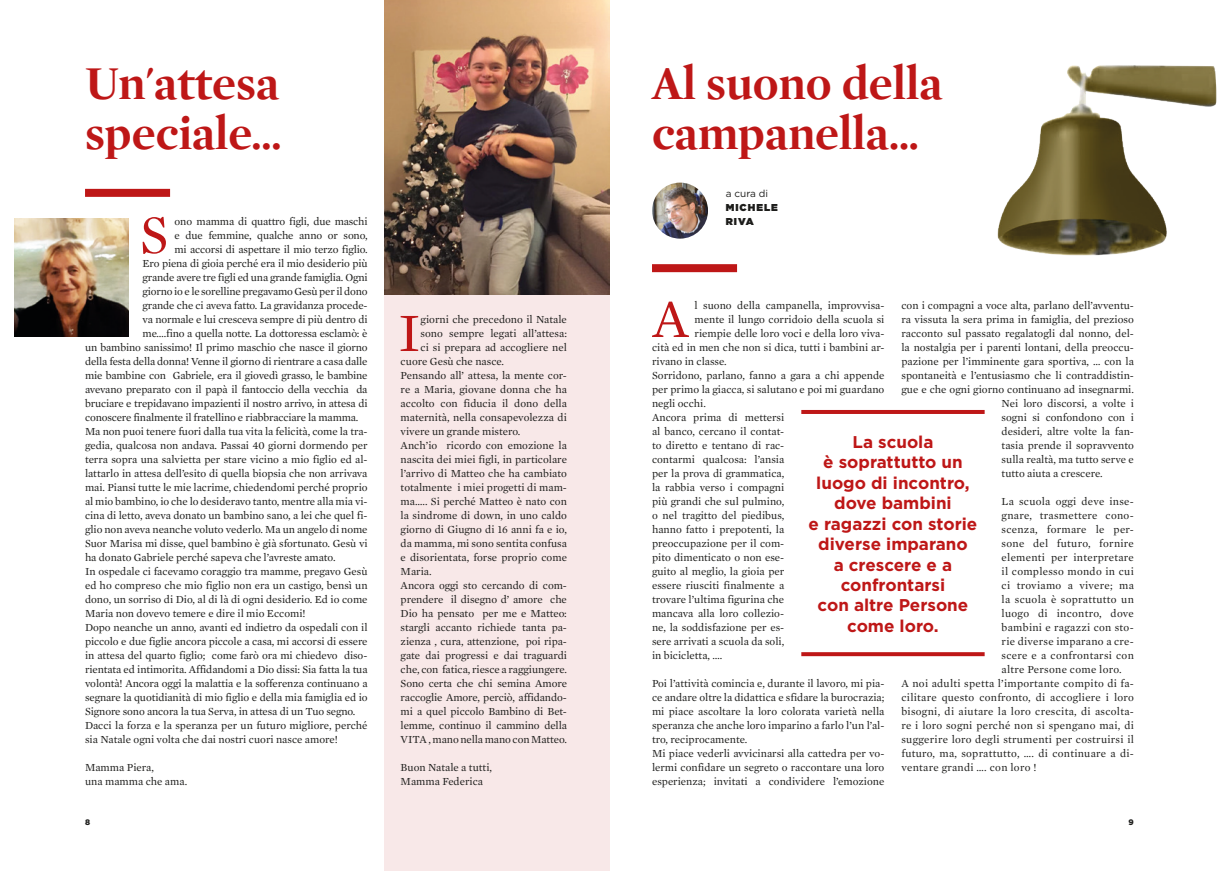
<style>
.page{position:relative;width:1219px;height:871px;background:#fff}
.page>*{position:absolute;margin:0;border:0;box-sizing:border-box;transform-origin:0 0}
.t1{font:55px "Mercury Text G1";color:#be1717}
.t2{font:700 48px/50px "Mercury Display";color:#be1717}
.t3{font:700 17px/20.4px "Gotham";color:#be1717;text-align:center}
.t4{font:11px/14px "Mercury Text G1";color:#1d1d1b;text-align:justify}
.t5{font:900 10px/14px "Gotham";letter-spacing:.1em;color:#1d1d1b}
.t6{font:10px "Gotham";color:#1d1d1b}
.t7{font:900 8px "Gotham";color:#1d1d1b}
</style>
<div class="page">
<img style="left:997px;top:65px;width:220px;height:191px">
<div style="left:384px;top:0;width:225px;height:870px;background:#f8e8e8"></div>
<div style="left:85px;top:189px;width:85px;height:8px;background:#be1717"></div>
<img style="left:384px;top:0;width:225px;height:295px">
<img style="left:14px;top:218px;width:114px;height:119px">
<div style="left:652px;top:264px;width:85px;height:8px;background:#be1717"></div>
<img style="left:652px;top:182px;width:56px;height:56px;border-radius:28px">
<hr style="left:801px;top:410px;width:184px;height:4px;background:#be1717">
<svg style="left:801px;top:652px;width:184px;height:4px"></svg>
<p class="t2" style="left:85px;top:58px;width:196px">Un'attesa</p>
<p class="t2" style="left:85px;top:108px;width:198px">speciale...</p>
<p class="t1" style="left:140px;top:202px;width:31px">S</p>
<p class="t4" style="left:174px;top:214px;width:195px">ono mamma di quattro figli, due maschi</p>
<p class="t4" style="left:174px;top:228px;width:195px">e due femmine, qualche anno or sono,</p>
<p class="t4" style="left:174px;top:242px;width:195px">mi accorsi di aspettare il mio terzo figlio.</p>
<p class="t4" style="left:143px;top:256px;width:226px">Ero piena di gioia perché era il mio desiderio più</p>
<p class="t4" style="left:143px;top:270px;width:226px">grande avere tre figli ed una grande famiglia. Ogni</p>
<p class="t4" style="left:143px;top:284px;width:226px">giorno io e le sorelline pregavamo Gesù per il dono</p>
<p class="t4" style="left:143px;top:298px;width:226px">grande che ci aveva fatto. La gravidanza procede-</p>
<p class="t4" style="left:143px;top:312px;width:226px">va normale e lui cresceva sempre di più dentro di</p>
<p class="t4" style="left:143px;top:326px;width:226px">me….fino a quella notte. La dottoressa esclamò: è</p>
<p class="t4" style="left:85px;top:340px;width:284px">un bambino sanissimo! Il primo maschio che nasce il giorno</p>
<p class="t4" style="left:85px;top:354px;width:284px">della festa della donna! Venne il giorno di rientrare a casa dalle</p>
<p class="t4" style="left:85px;top:368px;width:284px">mie bambine con Gabriele, era il giovedì grasso, le bambine</p>
<p class="t4" style="left:85px;top:382px;width:284px">avevano preparato con il papà il fantoccio della vecchia da</p>
<p class="t4" style="left:85px;top:396px;width:284px">bruciare e trepidavano impazienti il nostro arrivo, in attesa di</p>
<p class="t4" style="left:85px;top:410px;width:275px">conoscere finalmente il fratellino e riabbracciare la mamma.</p>
<p class="t4" style="left:85px;top:424px;width:284px">Ma non puoi tenere fuori dalla tua vita la felicità, come la tra&shy;gedia, qualcosa non andava. Passai 40 giorni dormendo per terra sopra una salvietta per stare vicino a mio figlio ed al&shy;lattarlo in attesa dell’esito di quella biopsia che non arrivava mai. Piansi tutte le mie lacrime, chiedendomi perché proprio al mio bambino, io che lo desideravo tanto, mentre alla mia vi&shy;cina di letto, aveva donato un bambino sano, a lei che quel fi&shy;glio non aveva neanche voluto vederlo. Ma un angelo di nome Suor Marisa mi disse, quel bambino è già sfortunato. Gesù vi ha donato Gabriele perché sapeva che l’avreste amato.</p>
<p class="t4" style="left:85px;top:564px;width:284px">In ospedale ci facevamo coraggio tra mamme, pregavo Gesù ed ho compreso che mio figlio non era un castigo, bensì un dono, un sorriso di Dio, al di là di ogni desiderio. Ed io come Maria non dovevo temere e dire il mio Eccomi!</p>
<p class="t4" style="left:85px;top:620px;width:284px">Dopo neanche un anno, avanti ed indietro da ospedali con il piccolo e due figlie ancora piccole a casa, mi accorsi di essere in attesa del quarto figlio; come farò ora mi chiedevo diso&shy;rientata ed intimorita. Affidandomi a Dio dissi: Sia fatta la tua volontà! Ancora oggi la malattia e la sofferenza continuano a segnare la quotidianità di mio figlio e della mia famiglia ed io Signore sono ancora la tua Serva, in attesa di un Tuo segno.</p>
<p class="t4" style="left:85px;top:718px;width:284px">Dacci la forza e la speranza per un futuro migliore, perché sia Natale ogni volta che dai nostri cuori nasce amore!</p>
<p class="t4" style="left:85px;top:760px;width:70px">Mamma Piera,</p>
<p class="t4" style="left:85px;top:774px;width:104px">una mamma che ama.</p>
<p class="t1" style="left:398px;top:300px;width:24px">I</p>
<p class="t4" style="left:421px;top:312px;width:148px">giorni che precedono il Natale</p>
<p class="t4" style="left:421px;top:326px;width:148px">sono sempre legati all’attesa:</p>
<p class="t4" style="left:421px;top:340px;width:148px">ci si prepara ad accogliere nel</p>
<p class="t4" style="left:401px;top:354px;width:105px">cuore Gesù che nasce.</p>
<p class="t4" style="left:401px;top:368px;width:168px">Pensando all’ attesa, la mente cor&shy;re a Maria, giovane donna che ha accolto con fiducia il dono della maternità, nella consapevolezza di vivere un grande mistero.</p>
<p class="t4" style="left:401px;top:438px;width:168px">Anch’io ricordo con emozione la nascita dei miei figli, in particolare l’arrivo di Matteo che ha cambiato totalmente i miei progetti di mam&shy;ma….. Si perché Matteo è nato con la sindrome di down, in uno caldo giorno di Giugno di 16 anni fa e io, da mamma, mi sono sentita confusa e disorientata, forse proprio come Maria.</p>
<p class="t4" style="left:401px;top:578px;width:168px">Ancora oggi sto cercando di com&shy;prendere il disegno d’ amore che Dio ha pensato per me e Matteo: stargli accanto richiede tanta pa&shy;zienza , cura, attenzione, poi ripa&shy;gate dai progressi e dai traguardi che, con fatica, riesce a raggiungere.</p>
<p class="t4" style="left:401px;top:676px;width:168px">Sono certa che chi semina Amore raccoglie Amore, perciò, affidando&shy;mi a quel piccolo Bambino di Bet&shy;lemme, continuo il cammino della VITA , mano nella mano con Matteo.</p>
<p class="t4" style="left:401px;top:760px;width:93px">Buon Natale a tutti,</p>
<p class="t4" style="left:401px;top:774px;width:84px">Mamma Federica</p>
<p class="t2" style="left:652px;top:58px;width:292px">Al suono della campanella...</p>
<p class="t6" style="left:726px;top:187px;width:44px">a cura di</p>
<p class="t5" style="left:726px;top:200px;width:54px">MICHELE<br>RIVA</p>
<p class="t1" style="left:652px;top:286px;width:39px">A</p>
<p class="t4" style="left:695px;top:298px;width:191px">l suono della campanella, improvvisa-</p>
<p class="t4" style="left:901px;top:298px;width:234px">con i compagni a voce alta, parlano dell’avventu-</p>
<p class="t4" style="left:901px;top:312px;width:234px">ra vissuta la sera prima in famiglia, del prezioso</p>
<p class="t4" style="left:901px;top:326px;width:234px">racconto sul passato regalatogli dal nonno, del-</p>
<p class="t4" style="left:901px;top:340px;width:234px">la nostalgia per i parenti lontani, della preoccu-</p>
<p class="t4" style="left:901px;top:354px;width:234px">pazione per l’imminente gara sportiva, … con la</p>
<p class="t4" style="left:901px;top:368px;width:234px">spontaneità e l’entusiasmo che li contraddistin-</p>
<p class="t4" style="left:901px;top:382px;width:234px">gue e che ogni giorno continuano ad insegnarmi.</p>
<p class="t4" style="left:1002px;top:396px;width:134px">Nei loro discorsi, a volte i</p>
<p class="t4" style="left:1002px;top:410px;width:134px">sogni si confondono con i</p>
<p class="t4" style="left:1002px;top:424px;width:134px">desideri, altre volte la fan-</p>
<p class="t4" style="left:1002px;top:438px;width:134px">tasia prende il sopravvento</p>
<p class="t4" style="left:1002px;top:452px;width:134px">sulla realtà, ma tutto serve e</p>
<p class="t4" style="left:1002px;top:466px;width:103px">tutto aiuta a crescere.</p>
<p class="t4" style="left:1002px;top:494px;width:134px">La scuola oggi deve inse&shy;gnare, trasmettere cono&shy;scenza, formare le per&shy;sone del futuro, fornire elementi per interpretare il complesso mondo in cui ci troviamo a vivere; ma la scuola è soprattutto un luogo di incontro, dove bambini e ragazzi con sto&shy;rie diverse imparano a cre&shy;scere e a confrontarsi con altre Persone come loro.</p>
<p class="t4" style="left:901px;top:676px;width:234px">A noi adulti spetta l’importante compito di fa&shy;cilitare questo confronto, di accogliere i loro bisogni, di aiutare la loro crescita, di ascolta&shy;re i loro sogni perché non si spengano mai, di suggerire loro degli strumenti per costruirsi il futuro, ma, soprattutto, …. di continuare a di&shy;ventare grandi …. con loro !</p>
<p class="t4" style="left:695px;top:312px;width:191px">mente il lungo corridoio della scuola si</p>
<p class="t4" style="left:695px;top:326px;width:191px">riempie delle loro voci e della loro viva-</p>
<p class="t4" style="left:652px;top:340px;width:234px">cità ed in men che non si dica, tutti i bambini ar-</p>
<p class="t4" style="left:652px;top:354px;width:76px">rivano in classe.</p>
<p class="t4" style="left:652px;top:368px;width:234px">Sorridono, parlano, fanno a gara a chi appende per primo la giacca, si salutano e poi mi guardano negli occhi.</p>
<p class="t4" style="left:652px;top:410px;width:134px">Ancora prima di mettersi al banco, cercano il contat&shy;to diretto e tentano di rac&shy;contarmi qualcosa: l’ansia per la prova di grammatica, la rabbia verso i compagni più grandi che sul pulmino, o nel tragitto del piedibus, hanno fatto i prepotenti, la preoccupazione per il com&shy;pito dimenticato o non ese&shy;guito al meglio, la gioia per essere riusciti finalmente a trovare l’ultima figurina che mancava alla loro collezio&shy;ne, la soddisfazione per es&shy;sere arrivati a scuola da soli, in bicicletta, ….</p>
<p class="t4" style="left:652px;top:676px;width:234px">Poi l’attività comincia e, durante il lavoro, mi pia&shy;ce andare oltre la didattica e sfidare la burocrazia; mi piace ascoltare la loro colorata varietà nella speranza che anche loro imparino a farlo l’un l’al&shy;tro, reciprocamente.</p>
<p class="t4" style="left:652px;top:746px;width:234px">Mi piace vederli avvicinarsi alla cattedra per vo&shy;lermi confidare un segreto o raccontare una loro esperienza; invitati a condividere l’emozione</p>
<p class="t3" style="left:852px;top:431px;width:83px">La scuola</p>
<p class="t3" style="left:823px;top:452px;width:141px">è soprattutto un</p>
<p class="t3" style="left:816px;top:472px;width:155px">luogo di incontro, dove bambini</p>
<p class="t3" style="left:809px;top:513px;width:170px">e ragazzi con storie diverse imparano</p>
<p class="t3" style="left:834px;top:554px;width:120px">a crescere e a confrontarsi</p>
<p class="t3" style="left:818px;top:594px;width:152px">con altre Persone</p>
<p class="t3" style="left:847px;top:615px;width:93px">come loro.</p>
<p class="t7" style="left:85px;top:816px;width:7px">8</p>
<p class="t7" style="left:1129px;top:816px;width:7px">9</p>
</div>
